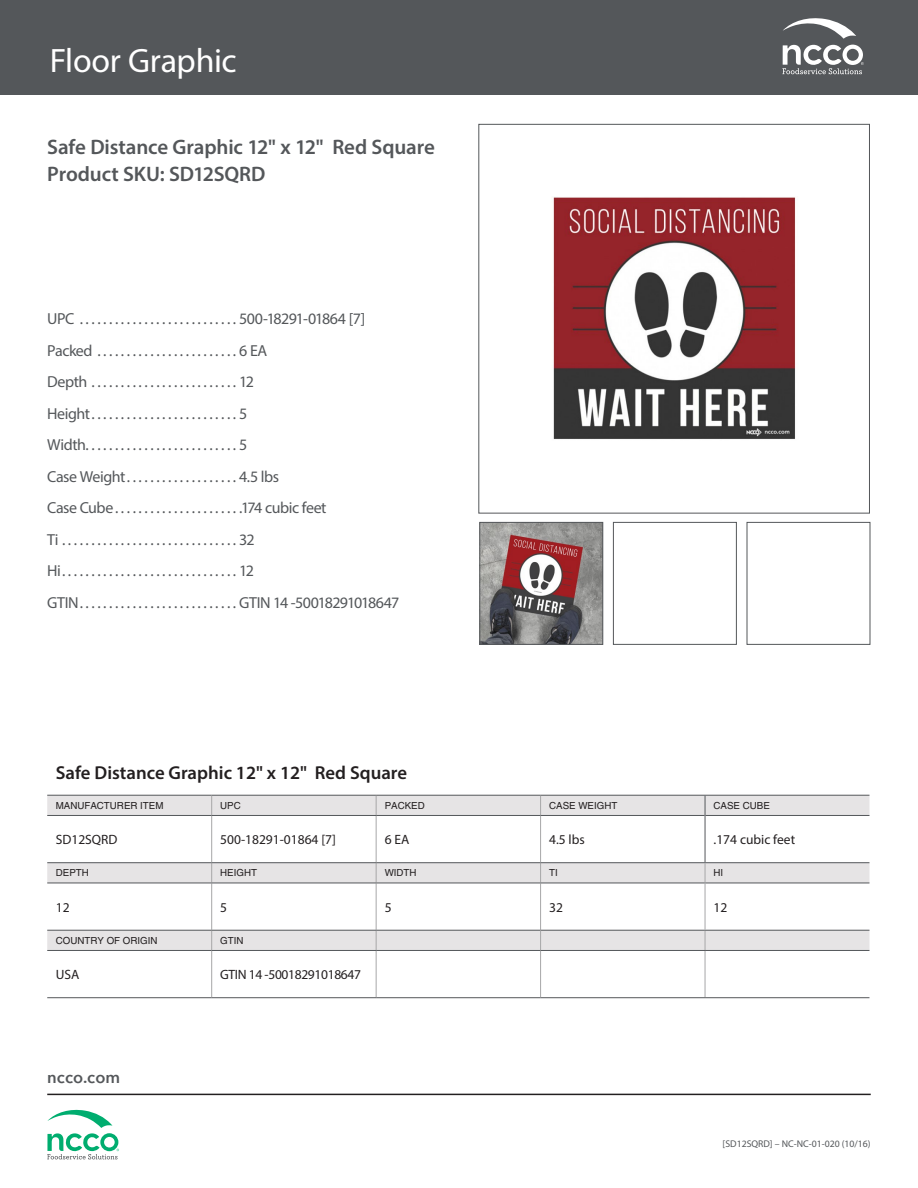
<style>
.page{position:relative;width:918px;height:1188px;background:#fff}
.page>*{position:absolute;margin:0;border:0;box-sizing:border-box;transform-origin:0 0}
.t1{font:33.9px "Myriad Pro";letter-spacing:-.01em;color:#fff}
.t2{font:600 21px "Myriad Pro";letter-spacing:-.005em;color:#54575a}
.t3{font:600 18.75px "Myriad Pro";color:#231f20}
.t4{font:600 16.5px "Avenir Next";color:#54575a}
.t5{font:15.9px "Myriad Pro";letter-spacing:-.03em;color:#54575a}
.t6{font:13.5px "Myriad Pro";color:#231f20}
.t7{font:13.5px "Myriad Pro";letter-spacing:-.025em;color:#231f20}
.t8{font:9.75px "Helvetica LT Std";color:#231f20}
.t9{font:9.75px "Myriad Pro";color:#54575a}
</style>
<div class="page">
<div style="left:0;top:0;width:918px;height:94px;background:#54575a"></div>
<hr style="left:47px;top:1094px;width:824px;height:1px;background:#231f20">
<svg style="left:47px;top:796px;width:822px;height:154px"></svg>
<hr style="left:47px;top:795px;width:165px;height:1px;background:#54575a">
<svg style="left:211px;top:796px;width:1px;height:19px"></svg>
<hr style="left:212px;top:795px;width:164px;height:1px;background:#54575a">
<svg style="left:376px;top:796px;width:1px;height:19px"></svg>
<svg style="left:540px;top:796px;width:1px;height:19px"></svg>
<hr style="left:376px;top:795px;width:165px;height:1px;background:#54575a">
<hr style="left:541px;top:795px;width:164px;height:1px;background:#54575a">
<hr style="left:705px;top:795px;width:164px;height:1px;background:#54575a">
<hr style="left:47px;top:815px;width:165px;height:1px;background:#54575a">
<hr style="left:211px;top:816px;width:1px;height:46px;background:#a7a7a8">
<hr style="left:212px;top:815px;width:164px;height:1px;background:#54575a">
<hr style="left:376px;top:816px;width:1px;height:46px;background:#a7a7a8">
<hr style="left:540px;top:816px;width:1px;height:46px;background:#a7a7a8">
<hr style="left:376px;top:815px;width:165px;height:1px;background:#54575a">
<hr style="left:541px;top:815px;width:164px;height:1px;background:#54575a">
<hr style="left:705px;top:815px;width:164px;height:1px;background:#54575a">
<svg style="left:211px;top:863px;width:1px;height:19px"></svg>
<svg style="left:376px;top:863px;width:1px;height:19px"></svg>
<svg style="left:540px;top:863px;width:1px;height:19px"></svg>
<hr style="left:211px;top:883px;width:1px;height:47px;background:#a7a7a8">
<hr style="left:376px;top:883px;width:1px;height:47px;background:#a7a7a8">
<hr style="left:540px;top:883px;width:1px;height:47px;background:#a7a7a8">
<hr style="left:212px;top:882px;width:164px;height:1px;background:#54575a">
<hr style="left:376px;top:882px;width:165px;height:1px;background:#54575a">
<hr style="left:541px;top:882px;width:164px;height:1px;background:#54575a">
<hr style="left:212px;top:862px;width:164px;height:1px;background:#54575a">
<hr style="left:376px;top:862px;width:165px;height:1px;background:#54575a">
<hr style="left:541px;top:862px;width:164px;height:1px;background:#54575a">
<svg style="left:211px;top:931px;width:1px;height:19px"></svg>
<svg style="left:376px;top:931px;width:1px;height:19px"></svg>
<hr style="left:212px;top:930px;width:164px;height:1px;background:#54575a">
<hr style="left:376px;top:930px;width:165px;height:1px;background:#54575a">
<hr style="left:541px;top:930px;width:164px;height:1px;background:#54575a">
<svg style="left:540px;top:931px;width:1px;height:19px"></svg>
<svg style="left:705px;top:931px;width:1px;height:19px"></svg>
<hr style="left:47px;top:950px;width:165px;height:1px;background:#54575a">
<hr style="left:211px;top:951px;width:1px;height:46px;background:#a7a7a8">
<hr style="left:212px;top:950px;width:164px;height:1px;background:#54575a">
<hr style="left:376px;top:951px;width:1px;height:46px;background:#a7a7a8">
<hr style="left:376px;top:950px;width:165px;height:1px;background:#54575a">
<hr style="left:540px;top:951px;width:1px;height:46px;background:#a7a7a8">
<hr style="left:541px;top:950px;width:164px;height:1px;background:#54575a">
<hr style="left:705px;top:951px;width:1px;height:46px;background:#a7a7a8">
<hr style="left:705px;top:950px;width:164px;height:1px;background:#54575a">
<hr style="left:47px;top:997px;width:165px;height:1px;background:#54575a">
<hr style="left:212px;top:997px;width:164px;height:1px;background:#54575a">
<hr style="left:376px;top:997px;width:165px;height:1px;background:#54575a">
<hr style="left:541px;top:997px;width:164px;height:1px;background:#54575a">
<hr style="left:705px;top:997px;width:164px;height:1px;background:#54575a">
<hr style="left:47px;top:862px;width:165px;height:1px;background:#54575a">
<hr style="left:47px;top:882px;width:165px;height:1px;background:#54575a">
<hr style="left:47px;top:930px;width:165px;height:1px;background:#54575a">
<svg style="left:705px;top:796px;width:1px;height:19px"></svg>
<hr style="left:705px;top:815px;width:1px;height:47px;background:#54575a">
<hr style="left:705px;top:862px;width:164px;height:1px;background:#54575a">
<hr style="left:705px;top:882px;width:164px;height:1px;background:#54575a">
<hr style="left:705px;top:930px;width:164px;height:1px;background:#54575a">
<svg style="left:705px;top:863px;width:1px;height:19px"></svg>
<hr style="left:705px;top:883px;width:1px;height:47px;background:#a7a7a8">
<div style="left:613px;top:522px;width:124px;height:123px;border:1px solid #54575a"></div>
<div style="left:747px;top:522px;width:123px;height:123px;border:1px solid #54575a"></div>
<svg style="left:782px;top:45px;width:82px;height:29px"></svg>
<svg style="left:783px;top:18px;width:73px;height:21px"></svg>
<svg style="left:47px;top:1109px;width:72px;height:50px"></svg>
<img style="left:481px;top:524px;width:120px;height:119px">
<div style="left:479px;top:522px;width:124px;height:123px;border:1px solid #54575a"></div>
<img style="left:553px;top:197px;width:243px;height:242px">
<div style="left:478px;top:124px;width:392px;height:390px;border:1px solid #54575a"></div>
<p class="t1" style="left:50px;top:40px;width:189px">Floor Graphic</p>
<p class="t2" style="left:47px;top:133px;width:389px">Safe Distance Graphic 12" x 12" Red Square</p>
<p class="t2" style="left:47px;top:160px;width:220px">Product SKU: SD12SQRD</p>
<p class="t5" style="left:47px;top:309px;width:320px">UPC . . . . . . . . . . . . . . . . . . . . . . . . . . . 500-18291-01864 [7]</p>
<p class="t5" style="left:47px;top:340px;width:222px">Packed . . . . . . . . . . . . . . . . . . . . . . . . 6 EA</p>
<p class="t5" style="left:47px;top:372px;width:208px">Depth . . . . . . . . . . . . . . . . . . . . . . . . . 12</p>
<p class="t5" style="left:47px;top:403px;width:202px">Height . . . . . . . . . . . . . . . . . . . . . . . . . 5</p>
<p class="t5" style="left:47px;top:435px;width:202px">Width . . . . . . . . . . . . . . . . . . . . . . . . . . 5</p>
<p class="t5" style="left:47px;top:466px;width:233px">Case Weight . . . . . . . . . . . . . . . . . . . 4.5 lbs</p>
<p class="t5" style="left:47px;top:498px;width:281px">Case Cube . . . . . . . . . . . . . . . . . . . . . .174 cubic feet</p>
<p class="t5" style="left:47px;top:529px;width:209px">Ti . . . . . . . . . . . . . . . . . . . . . . . . . . . . . . 32</p>
<p class="t5" style="left:47px;top:561px;width:208px">Hi . . . . . . . . . . . . . . . . . . . . . . . . . . . . . . 12</p>
<p class="t5" style="left:47px;top:592px;width:354px">GTIN . . . . . . . . . . . . . . . . . . . . . . . . . . . GTIN 14 -50018291018647</p>
<p class="t3" style="left:56px;top:761px;width:353px">Safe Distance Graphic 12" x 12" Red Square</p>
<p class="t8" style="left:56px;top:800px;width:109px">MANUFACTURER ITEM</p>
<p class="t8" style="left:220px;top:800px;width:22px">UPC</p>
<p class="t8" style="left:385px;top:800px;width:42px">PACKED</p>
<p class="t8" style="left:549px;top:800px;width:70px">CASE WEIGHT</p>
<p class="t8" style="left:714px;top:800px;width:58px">CASE CUBE</p>
<p class="t6" style="left:56px;top:831px;width:63px">SD12SQRD</p>
<p class="t6" style="left:220px;top:831px;width:117px">500-18291-01864 [7]</p>
<p class="t6" style="left:385px;top:831px;width:26px">6 EA</p>
<p class="t6" style="left:549px;top:831px;width:37px">4.5 lbs</p>
<p class="t6" style="left:714px;top:831px;width:83px">.174 cubic feet</p>
<p class="t8" style="left:56px;top:867px;width:35px">DEPTH</p>
<p class="t8" style="left:220px;top:867px;width:38px">HEIGHT</p>
<p class="t8" style="left:385px;top:867px;width:33px">WIDTH</p>
<p class="t8" style="left:549px;top:867px;width:10px">TI</p>
<p class="t8" style="left:714px;top:867px;width:11px">HI</p>
<p class="t6" style="left:56px;top:899px;width:15px">12</p>
<p class="t6" style="left:220px;top:899px;width:8px">5</p>
<p class="t6" style="left:385px;top:899px;width:8px">5</p>
<p class="t6" style="left:549px;top:899px;width:15px">32</p>
<p class="t6" style="left:714px;top:899px;width:15px">12</p>
<p class="t8" style="left:56px;top:935px;width:103px">COUNTRY OF ORIGIN</p>
<p class="t8" style="left:220px;top:935px;width:25px">GTIN</p>
<p class="t6" style="left:56px;top:966px;width:25px">USA</p>
<p class="t7" style="left:220px;top:966px;width:142px">GTIN 14 -50018291018647</p>
<p class="t4" style="left:47px;top:1063px;width:74px">ncco.com</p>
<p class="t9" style="left:723px;top:1138px;width:150px">[SD12SQRD] – NC-NC-01-020 (10/16)</p>
</div>
